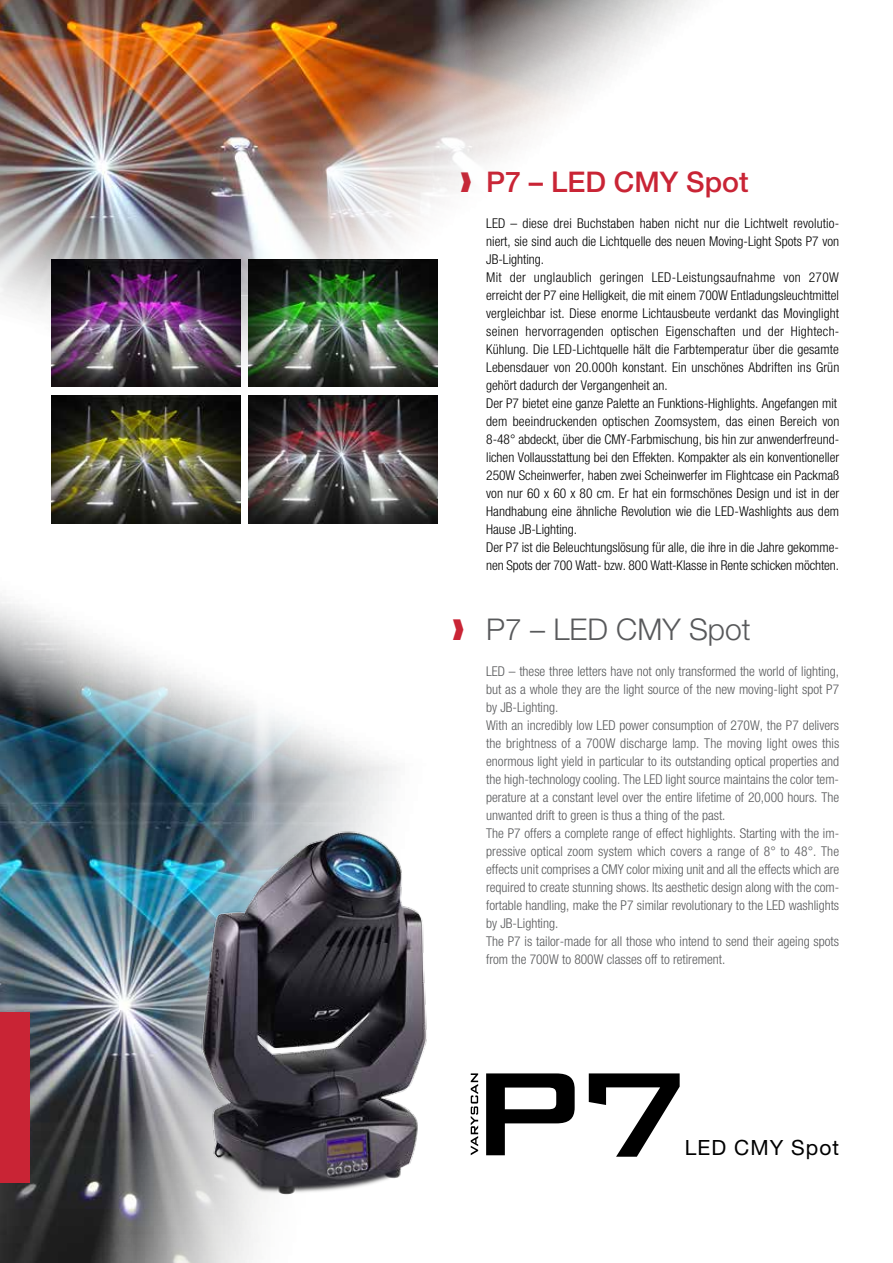
<style>
.page{position:relative;width:893px;height:1263px;background:#fff}
.page>*{position:absolute;margin:0;border:0;box-sizing:border-box;transform-origin:0 0}
.t1{font:300 30px "Helvetica Neue LT Std";color:#58595b}
.t2{font:500 28.5px "Helvetica Neue LT Std";color:#c92435}
.t3{font:21px "Helvetica Neue";letter-spacing:.05em;color:#000}
.t4{font:300 condensed 13.5px/18px "Helvetica Neue LT Std";color:#000}
.t5{font:300 condensed 13.5px/18px "Helvetica Neue LT Std";color:#58595b}
.s1{color:#c92435}
</style>
<div class="page">
<img style="left:0;top:0;width:692px;height:429px">
<img style="left:0;top:596px;width:362px;height:667px">
<img style="left:138px;top:755px;width:289px;height:480px">
<div style="left:0;top:1012px;width:30px;height:170px;background:#c92435"></div>
<img style="left:249px;top:259px;width:189px;height:128px">
<img style="left:51px;top:259px;width:189px;height:128px">
<img style="left:51px;top:395px;width:189px;height:128px">
<img style="left:249px;top:395px;width:189px;height:128px">
<svg style="left:486px;top:1073px;width:194px;height:84px"></svg>
<svg style="left:471px;top:1073px;width:7px;height:82px"></svg>
<h2 class="t2" style="left:460px;top:165px;width:290px">❱ P7 – LED CMY Spot</h2>
<p class="t4" style="left:486px;top:214px;width:355px">LED – diese drei Buchstaben haben nicht nur die Lichtwelt revolutio&shy;niert, sie sind auch die Lichtquelle des neuen Moving-Light Spots P7 von JB-Lighting.<br>Mit der unglaublich geringen LED-Leistungsaufnahme von 270W erreicht der P7 eine Helligkeit, die mit einem 700W Entladungsleuchtmittel vergleichbar ist. Diese enorme Lichtausbeute verdankt das Movinglight seinen hervorragenden optischen Eigenschaften und der Hightech-Kühlung. Die LED-Lichtquelle hält die Farbtemperatur über die gesamte Lebensdauer von 20.000h konstant. Ein unschönes Abdriften ins Grün gehört dadurch der Vergangenheit an.<br>Der P7 bietet eine ganze Palette an Funktions-Highlights. Angefangen mit dem beeindruckenden optischen Zoomsystem, das einen Bereich von 8-48° abdeckt, über die CMY-Farbmischung, bis hin zur anwenderfreund&shy;lichen Vollausstattung bei den Effekten. Kompakter als ein konventioneller 250W Scheinwerfer, haben zwei Scheinwerfer im Flightcase ein Packmaß von nur 60 x 60 x 80 cm. Er hat ein formschönes Design und ist in der Handhabung eine ähnliche Revolution wie die LED-Washlights aus dem Hause JB-Lighting.<br>Der P7 ist die Beleuchtungslösung für alle, die ihre in die Jahre gekomme&shy;nen Spots der 700 Watt- bzw. 800 Watt-Klasse in Rente schicken möchten.</p>
<h1 class="t1" style="left:452px;top:611px;width:300px"><span class="s1">❱</span> P7 – LED CMY Spot</h1>
<p class="t5" style="left:486px;top:662px;width:355px">LED – these three letters have not only transformed the world of lighting, but as a whole they are the light source of the new moving-light spot P7 by JB-Lighting.<br>With an incredibly low LED power consumption of 270W, the P7 delivers the brightness of a 700W discharge lamp. The moving light owes this enormous light yield in particular to its outstanding optical properties and the high-technology cooling. The LED light source maintains the color tem&shy;perature at a constant level over the entire lifetime of 20,000 hours. The unwanted drift to green is thus a thing of the past.<br>The P7 offers a complete range of effect highlights. Starting with the im&shy;pressive optical zoom system which covers a range of 8° to 48°. The effects unit comprises a CMY color mixing unit and all the effects which are required to create stunning shows. Its aesthetic design along with the com&shy;fortable handling, make the P7 similar revolutionary to the LED washlights by JB-Lighting.<br>The P7 is tailor-made for all those who intend to send their ageing spots from the 700W to 800W classes off to retirement.</p>
<h3 class="t3" style="left:685px;top:1135px;width:156px">LED CMY Spot</h3>
</div>
